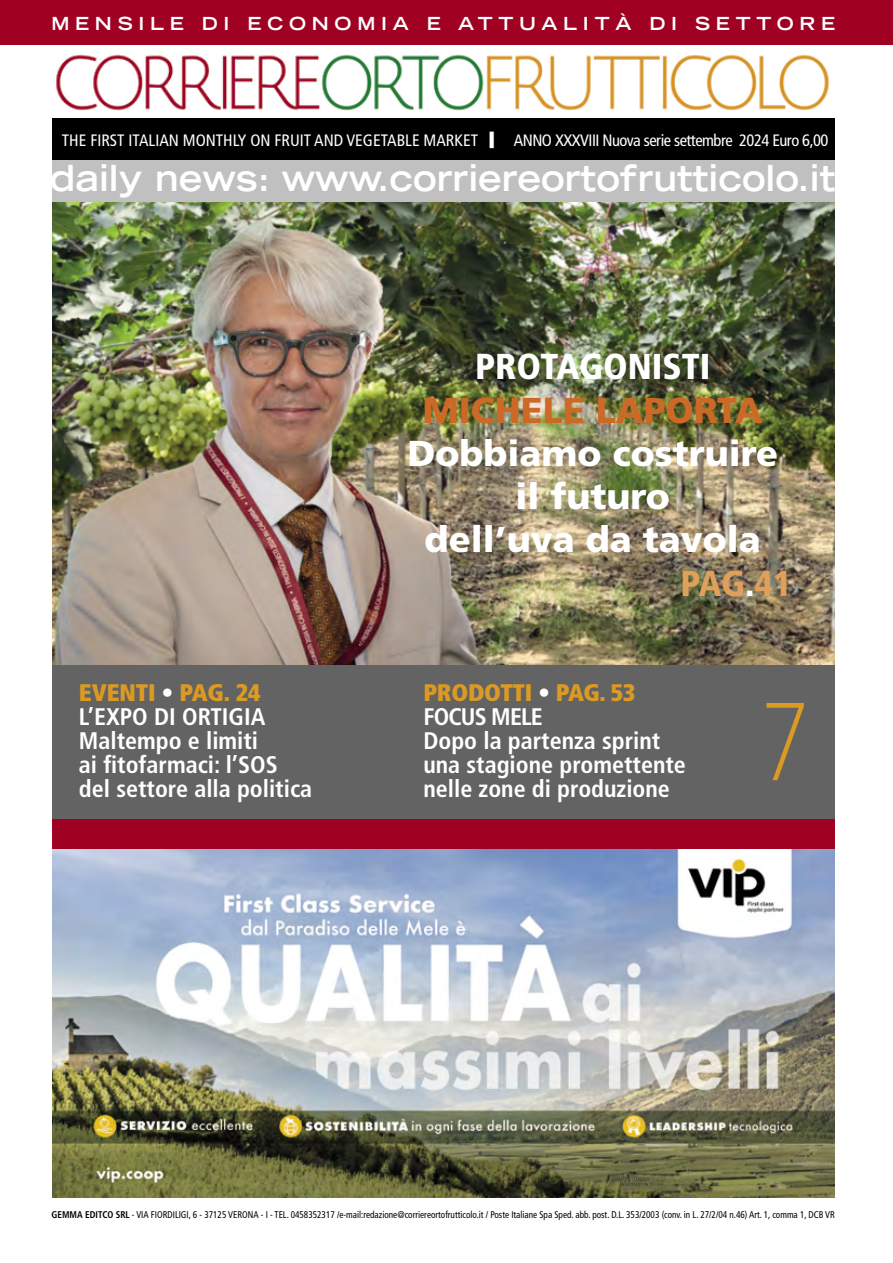
<style>
.page{position:relative;width:893px;height:1263px;background:#fff}
.page>*{position:absolute;margin:0;border:0;box-sizing:border-box;transform-origin:0 0}
.t1{font:108px "Julius Sans One";color:#da9a23;scale:.85 1}
.t2{font:900 36px "Frutiger LT Std";color:#fff}
.t3{font:700 expanded 36px "Trade Gothic LH";color:#fff}
.t4{font:900 36px "Frutiger LT Std";color:#cd6927}
.t5{font:900 condensed 36px "Frutiger LT Std";color:#fff}
.t6{font:900 condensed 36px "Frutiger LT Std";color:#dea05b}
.t7{font:700 condensed 24px/24px "Frutiger LT Std";color:#fff}
.t8{font:700 expanded 18px "Trade Gothic LH";letter-spacing:.32em;color:#fff}
.t9{font:condensed 16.5px "Frutiger LT Std";letter-spacing:-.015em;color:#fff}
.t10{font:condensed 9.75px "Frutiger LT Std";color:#000;scale:.94 1}
.s1{font-weight:900;font-stretch:normal}
.s2{font-weight:900;color:#da9a23}
.s3{font-weight:900}
.s4{color:#fff}
.s5{font-weight:700}
</style>
<div class="page">
<img style="left:52px;top:848px;width:782px;height:349px">
<div style="left:52px;top:819px;width:782px;height:29px;background:#a00022"></div>
<div style="left:0;top:0;width:893px;height:45px;background:#a00022"></div>
<div style="left:52px;top:118px;width:782px;height:42px;background:#000"></div>
<div style="left:52px;top:160px;width:782px;height:43px;background:#c0c0c0"></div>
<img style="left:55px;top:54px;width:774px;height:57px">
<img style="left:52px;top:202px;width:782px;height:463px">
<div style="left:52px;top:665px;width:782px;height:154px;background:#636363"></div>
<h3 class="t8" style="left:51px;top:12px;width:785px">MENSILE DI ECONOMIA E ATTUALITÀ DI SETTORE</h3>
<h3 class="t9" style="left:62px;top:130px;width:768px">THE FIRST ITALIAN MONTHLY ON FRUIT AND VEGETABLE MARKET <span class="s1">|</span> ANNO XXXVIII Nuova serie settembre 2024 Euro 6,00</h3>
<h2 class="t3" style="left:50px;top:155px;width:787px">daily news: www.corriereortofrutticolo.it</h2>
<h3 class="t7" style="left:79px;top:680px;width:235px"><span class="s2">EVENTI</span> <span class="s3">•</span> <span class="s2">PAG. 24<br></span>L’EXPO DI ORTIGIA<br>Maltempo e limiti<br>ai fitofarmaci: l’SOS del settore alla politica</h3>
<h2 class="t5" style="left:475px;top:345px;width:237px">PROTAGONISTI</h2>
<h2 class="t4" style="left:423px;top:388px;width:341px">MICHELE LAPORTA</h2>
<h2 class="t2" style="left:407px;top:431px;width:372px">Dobbiamo costruire</h2>
<h2 class="t2" style="left:516px;top:475px;width:156px">il futuro</h2>
<h2 class="t2" style="left:425px;top:518px;width:338px">dell’uva da tavola</h2>
<h2 class="t6" style="left:680px;top:561px;width:113px">PAG<span class="s4">.</span>41</h2>
<h3 class="t7" style="left:423px;top:680px;width:264px"><span class="s2">PRODOTTI</span> <span class="s3">•</span> <span class="s2">PAG. 53<br></span>FOCUS MELE<br>Dopo la partenza sprint una stagione promettente nelle zone di produzione</h3>
<h1 class="t1" style="left:760px;top:687px;width:56px">7</h1>
<p class="t10" style="left:52px;top:1209px;width:835px"><span class="s5">GEMMA EDITCO SRL</span> - VIA FIORDILIGI, 6 - 37125 VERONA - I - TEL. 0458352317 /e-mail:redazione@corriereortofrutticolo.it / Poste Italiane Spa Sped. abb. post. D.L. 353/2003 (conv. in L. 27/2/04 n.46) Art. 1, comma 1, DCB VR</p>
</div>
